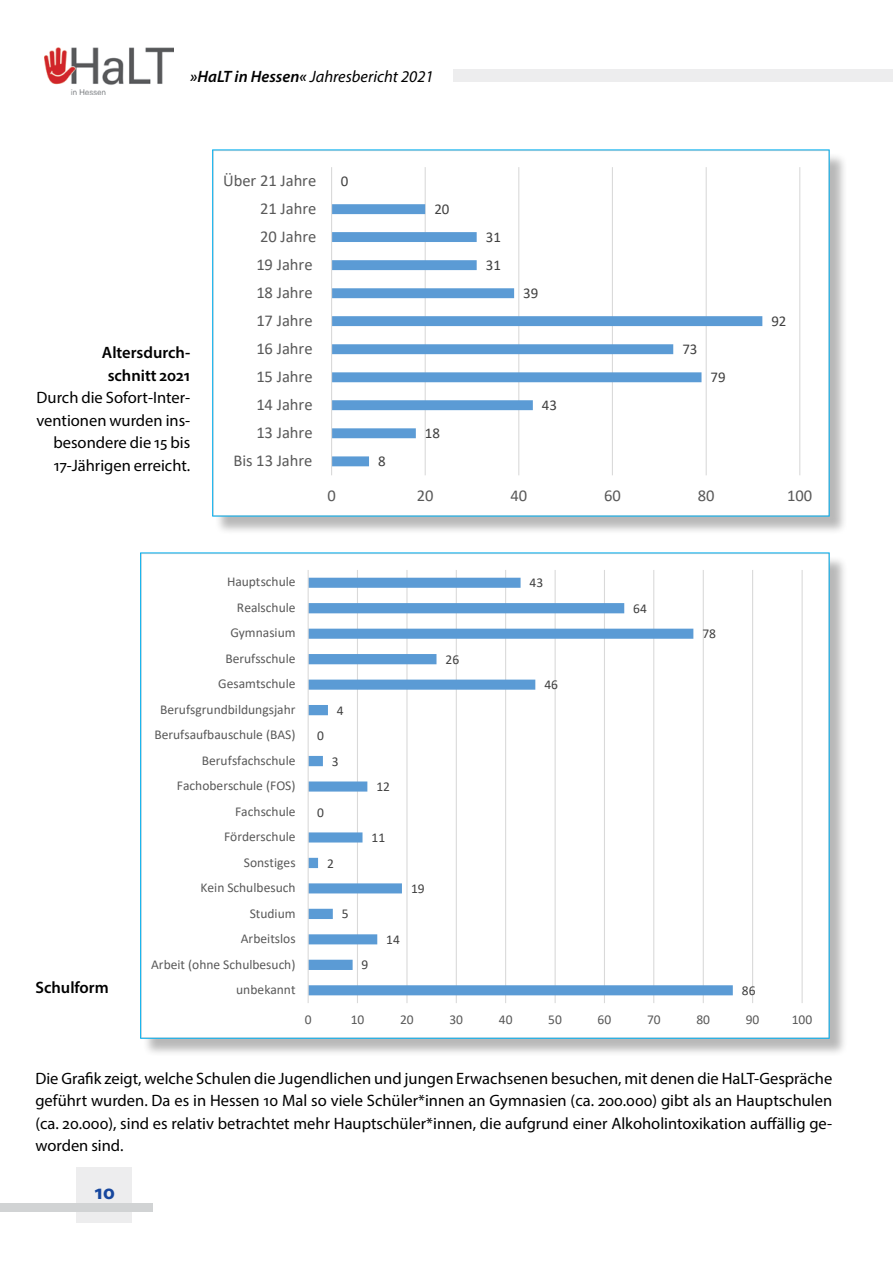
<style>
.page{position:relative;width:893px;height:1263px;background:#fff}
.page>*{position:absolute;margin:0;border:0;box-sizing:border-box;transform-origin:0 0}
.t1{font:700 21px "Myriad Pro";color:#17479e}
.t2{font:16.5px/22.5px "Myriad Pro";color:#000;text-align:right}
.t3{font:16.5px "Calibri";letter-spacing:-.005em;color:#595959}
.t4{font:600 16.5px/22.5px "Myriad Pro";color:#000;text-align:center}
.t5{font:italic 16.5px "Myriad Pro";color:#000}
.t6{font:15px "Calibri";color:#404040}
.t7{font:13.5px "Calibri";color:#595959}
.t8{font:13.5px "Calibri";color:#404040}
.s1{font-weight:600}
</style>
<div class="page">
<div style="left:77px;top:1167px;width:55px;height:55px;background:#ededee"></div>
<div style="left:0;top:1203px;width:153px;height:9px;background:#d1d3d4"></div>
<div style="left:453px;top:69px;width:440px;height:13px;background:#ededee"></div>
<img style="left:45px;top:48px;width:128px;height:46px">
<div style="left:215px;top:152px;width:633px;height:383px;background:#000;opacity:.28"></div>
<div style="left:213px;top:151px;width:616px;height:365px;background:#fff"></div>
<hr style="left:425px;top:167px;width:1px;height:308px;background:#d9d9d9">
<hr style="left:518px;top:167px;width:1px;height:308px;background:#d9d9d9">
<hr style="left:612px;top:167px;width:1px;height:308px;background:#d9d9d9">
<hr style="left:706px;top:167px;width:1px;height:308px;background:#d9d9d9">
<hr style="left:799px;top:167px;width:1px;height:308px;background:#d9d9d9">
<svg style="left:332px;top:204px;width:430px;height:262px"></svg>
<hr style="left:331px;top:167px;width:1px;height:308px;background:#d9d9d9">
<div style="left:142px;top:555px;width:706px;height:502px;background:#000;opacity:.28"></div>
<div style="left:141px;top:554px;width:688px;height:484px;background:#fff"></div>
<hr style="left:357px;top:570px;width:1px;height:433px;background:#d9d9d9">
<hr style="left:406px;top:570px;width:1px;height:433px;background:#d9d9d9">
<hr style="left:456px;top:570px;width:1px;height:433px;background:#d9d9d9">
<hr style="left:505px;top:570px;width:1px;height:433px;background:#d9d9d9">
<hr style="left:555px;top:570px;width:1px;height:433px;background:#d9d9d9">
<hr style="left:604px;top:570px;width:1px;height:433px;background:#d9d9d9">
<hr style="left:653px;top:570px;width:1px;height:433px;background:#d9d9d9">
<hr style="left:703px;top:570px;width:1px;height:433px;background:#d9d9d9">
<hr style="left:752px;top:570px;width:1px;height:433px;background:#d9d9d9">
<hr style="left:802px;top:570px;width:1px;height:433px;background:#d9d9d9">
<svg style="left:309px;top:578px;width:424px;height:417px"></svg>
<hr style="left:308px;top:570px;width:1px;height:433px;background:#d9d9d9">
<p class="t5" style="left:190px;top:66px;width:245px"><span class="s1">»HaLT in Hessen«</span> Jahresbericht 2021</p>
<p class="t4" style="left:102px;top:341px;width:90px">Altersdurch&shy;schnitt 2021</p>
<p class="t2" style="left:36px;top:386px;width:155px">Durch die Sofort-Inter&shy;ventionen wurden ins&shy;besondere die 15 bis<br>17-Jährigen erreicht.</p>
<p class="t3" style="left:223px;top:169px;width:95px">Über 21 Jahre</p>
<p class="t6" style="left:341px;top:171px;width:9px">0</p>
<p class="t3" style="left:260px;top:197px;width:58px">21 Jahre</p>
<p class="t6" style="left:434px;top:199px;width:17px">20</p>
<p class="t3" style="left:260px;top:225px;width:58px">20 Jahre</p>
<p class="t6" style="left:486px;top:227px;width:17px">31</p>
<p class="t3" style="left:256px;top:253px;width:58px">19 Jahre</p>
<p class="t6" style="left:486px;top:255px;width:17px">31</p>
<p class="t3" style="left:256px;top:281px;width:58px">18 Jahre</p>
<p class="t6" style="left:523px;top:283px;width:17px">39</p>
<p class="t3" style="left:256px;top:309px;width:58px">17 Jahre</p>
<p class="t6" style="left:771px;top:311px;width:17px">92</p>
<p class="t3" style="left:256px;top:337px;width:58px">16 Jahre</p>
<p class="t6" style="left:682px;top:339px;width:17px">73</p>
<p class="t3" style="left:256px;top:365px;width:58px">15 Jahre</p>
<p class="t6" style="left:710px;top:367px;width:17px">79</p>
<p class="t3" style="left:256px;top:393px;width:58px">14 Jahre</p>
<p class="t6" style="left:542px;top:395px;width:17px">43</p>
<p class="t3" style="left:256px;top:421px;width:58px">13 Jahre</p>
<p class="t6" style="left:425px;top:423px;width:17px">18</p>
<p class="t3" style="left:233px;top:449px;width:81px">Bis 13 Jahre</p>
<p class="t6" style="left:378px;top:451px;width:9px">8</p>
<p class="t3" style="left:327px;top:484px;width:10px">0</p>
<p class="t3" style="left:417px;top:484px;width:18px">20</p>
<p class="t3" style="left:510px;top:484px;width:18px">40</p>
<p class="t3" style="left:604px;top:484px;width:18px">60</p>
<p class="t3" style="left:698px;top:484px;width:18px">80</p>
<p class="t3" style="left:787px;top:484px;width:27px">100</p>
<p class="t7" style="left:227px;top:573px;width:70px">Hauptschule</p>
<p class="t8" style="left:530px;top:573px;width:15px">43</p>
<p class="t7" style="left:237px;top:598px;width:60px">Realschule</p>
<p class="t8" style="left:633px;top:599px;width:15px">64</p>
<p class="t7" style="left:230px;top:623px;width:67px">Gymnasium</p>
<p class="t8" style="left:702px;top:624px;width:15px">78</p>
<p class="t7" style="left:225px;top:649px;width:72px">Berufsschule</p>
<p class="t8" style="left:446px;top:650px;width:15px">26</p>
<p class="t7" style="left:218px;top:674px;width:79px">Gesamtschule</p>
<p class="t8" style="left:544px;top:675px;width:15px">46</p>
<p class="t7" style="left:160px;top:700px;width:137px">Berufsgrundbildungsjahr</p>
<p class="t8" style="left:337px;top:701px;width:8px">4</p>
<p class="t4" style="left:35px;top:976px;width:75px">Schulform</p>
<p class="t7" style="left:154px;top:725px;width:143px">Berufsaufbauschule (BAS)</p>
<p class="t8" style="left:317px;top:726px;width:8px">0</p>
<p class="t7" style="left:202px;top:751px;width:95px">Berufsfachschule</p>
<p class="t8" style="left:332px;top:752px;width:8px">3</p>
<p class="t7" style="left:177px;top:776px;width:120px">Fachoberschule (FOS)</p>
<p class="t8" style="left:376px;top:777px;width:15px">12</p>
<p class="t7" style="left:235px;top:802px;width:62px">Fachschule</p>
<p class="t8" style="left:317px;top:803px;width:8px">0</p>
<p class="t7" style="left:224px;top:827px;width:73px">Förderschule</p>
<p class="t8" style="left:371px;top:828px;width:15px">11</p>
<p class="t7" style="left:244px;top:853px;width:53px">Sonstiges</p>
<p class="t8" style="left:327px;top:854px;width:8px">2</p>
<p class="t7" style="left:200px;top:878px;width:97px">Kein Schulbesuch</p>
<p class="t8" style="left:411px;top:879px;width:15px">19</p>
<p class="t7" style="left:250px;top:904px;width:47px">Studium</p>
<p class="t8" style="left:342px;top:904px;width:8px">5</p>
<p class="t7" style="left:241px;top:929px;width:56px">Arbeitslos</p>
<p class="t8" style="left:386px;top:930px;width:15px">14</p>
<p class="t7" style="left:151px;top:955px;width:146px">Arbeit (ohne Schulbesuch)</p>
<p class="t8" style="left:362px;top:955px;width:8px">9</p>
<p class="t7" style="left:236px;top:980px;width:61px">unbekannt</p>
<p class="t8" style="left:742px;top:981px;width:15px">86</p>
<p class="t7" style="left:305px;top:1010px;width:8px">0</p>
<p class="t7" style="left:351px;top:1010px;width:15px">10</p>
<p class="t7" style="left:400px;top:1010px;width:15px">20</p>
<p class="t7" style="left:449px;top:1010px;width:15px">30</p>
<p class="t7" style="left:499px;top:1010px;width:15px">40</p>
<p class="t7" style="left:548px;top:1010px;width:15px">50</p>
<p class="t7" style="left:598px;top:1010px;width:15px">60</p>
<p class="t7" style="left:647px;top:1010px;width:15px">70</p>
<p class="t7" style="left:696px;top:1010px;width:15px">80</p>
<p class="t7" style="left:746px;top:1010px;width:15px">90</p>
<p class="t7" style="left:792px;top:1010px;width:22px">100</p>
<p class="t2" style="left:35px;top:1066px;width:798px;text-align:justify">Die Grafik zeigt, welche Schulen die Jugendlichen und jungen Erwachsenen besuchen, mit denen die HaLT-Gespräche geführt wurden. Da es in Hessen 10 Mal so viele Schüler*innen an Gymnasien (ca. 200.000) gibt als an Hauptschulen (ca. 20.000), sind es relativ betrachtet mehr Hauptschüler*innen, die aufgrund einer Alkoholintoxikation auffällig ge&shy;worden sind.</p>
<p class="t1" style="left:95px;top:1178px;width:22px">10</p>
</div>
